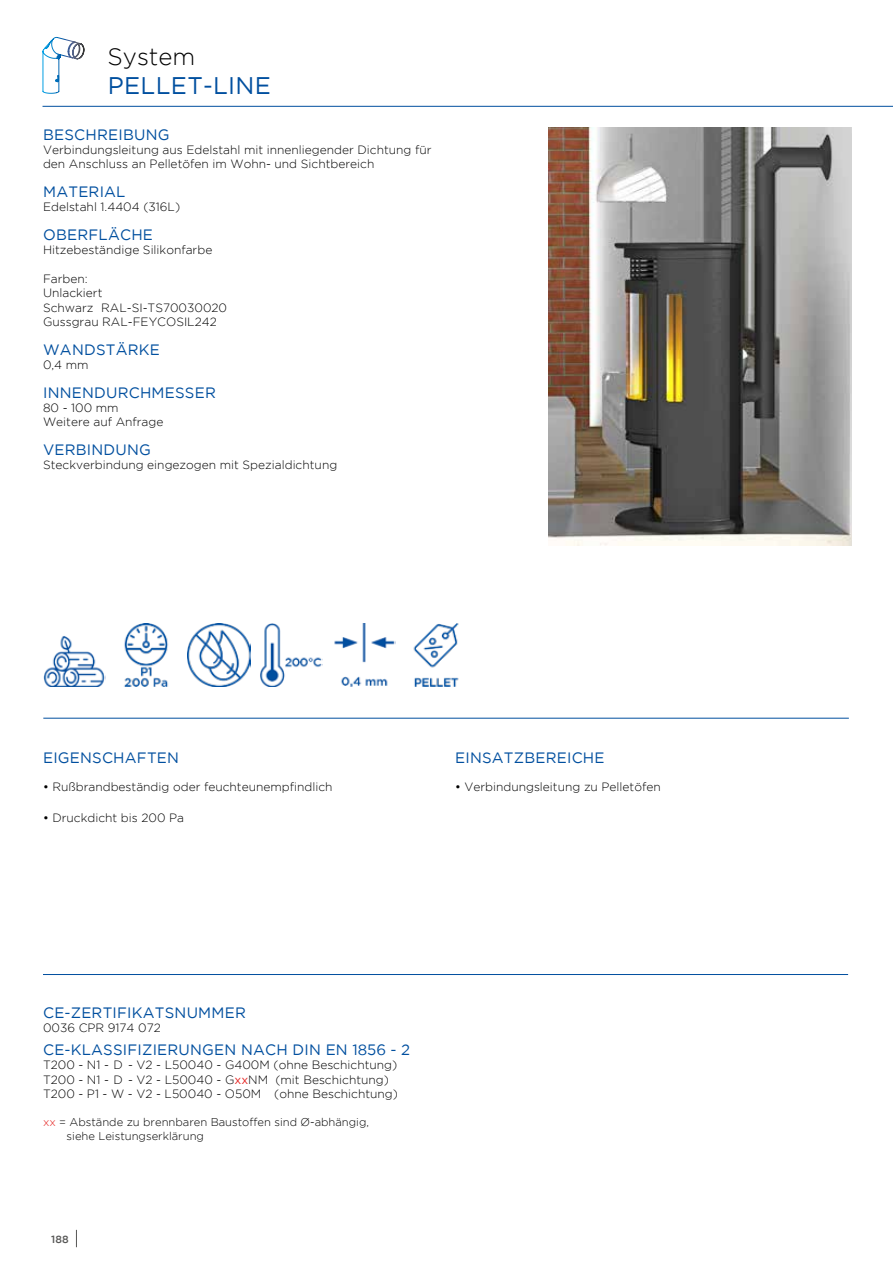
<style>
.page{position:relative;width:893px;height:1263px;background:#fff}
.page>*{position:absolute;margin:0;border:0;box-sizing:border-box;transform-origin:0 0}
.t1{font:24px "Gotham";letter-spacing:.015em;color:#004f9f}
.t2{font:300 24px "Gotham";color:#000}
.t3{font:15px "Gotham";letter-spacing:.015em;color:#004f9f}
.t4{font:300 12px/14.4px "Gotham";color:#000}
.t5{font:300 11.25px/13.5px "Gotham";color:#000}
.t6{font:500 10.5px "Gotham";color:#575756}
.s1{font-weight:400}
.s2{font-weight:400;color:#e52321}
.s3{color:#e52321}
</style>
<div class="page">
<hr style="left:43px;top:106px;width:850px;height:1px;background:#004f9f">
<svg style="left:42px;top:37px;width:43px;height:57px"></svg>
<svg style="left:76px;top:1230px;width:1px;height:17px"></svg>
<img style="left:43px;top:636px;width:63px;height:50px">
<img style="left:548px;top:128px;width:303px;height:417px">
<img style="left:124px;top:623px;width:44px;height:63px">
<img style="left:413px;top:623px;width:46px;height:63px">
<img style="left:334px;top:623px;width:61px;height:63px">
<img style="left:260px;top:623px;width:63px;height:63px">
<img style="left:187px;top:623px;width:63px;height:63px">
<hr style="left:43px;top:718px;width:806px;height:1px;background:#004f9f">
<hr style="left:43px;top:974px;width:805px;height:1px;background:#004f9f">
<h1 class="t2" style="left:108px;top:41px;width:89px">System</h1>
<h1 class="t1" style="left:108px;top:70px;width:165px">PELLET-LINE</h1>
<p class="t3" style="left:43px;top:125px;width:128px">BESCHREIBUNG</p>
<p class="t4" style="left:43px;top:142px;width:390px">Verbindungsleitung aus Edelstahl mit innenliegender Dichtung für den Anschluss an Pelletöfen im Wohn- und Sichtbereich</p>
<p class="t3" style="left:43px;top:182px;width:84px">MATERIAL</p>
<p class="t4" style="left:43px;top:199px;width:139px">Edelstahl 1.4404 (316L)</p>
<p class="t3" style="left:43px;top:225px;width:111px">OBERFLÄCHE</p>
<p class="t4" style="left:43px;top:242px;width:171px">Hitzebeständige Silikonfarbe</p>
<p class="t4" style="left:43px;top:271px;width:186px">Farben:<br>Unlackiert<br>Schwarz RAL-SI-TS70030020<br>Gussgrau RAL-FEYCOSIL242</p>
<p class="t3" style="left:43px;top:340px;width:118px">WANDSTÄRKE</p>
<p class="t4" style="left:43px;top:357px;width:47px">0,4 mm</p>
<p class="t3" style="left:43px;top:383px;width:174px">INNENDURCHMESSER</p>
<p class="t4" style="left:43px;top:400px;width:122px">80 - 100 mm<br>Weitere auf Anfrage</p>
<p class="t3" style="left:43px;top:440px;width:109px">VERBINDUNG</p>
<p class="t4" style="left:43px;top:457px;width:296px">Steckverbindung eingezogen mit Spezialdichtung</p>
<p class="t3" style="left:43px;top:748px;width:137px">EIGENSCHAFTEN</p>
<p class="t4" style="left:43px;top:780px;width:291px"><span class="s1">•</span> Rußbrandbeständig oder feuchteunempfindlich</p>
<p class="t4" style="left:43px;top:810px;width:143px"><span class="s1">•</span> Druckdicht bis 200 Pa</p>
<p class="t3" style="left:455px;top:748px;width:151px">EINSATZBEREICHE</p>
<p class="t4" style="left:455px;top:780px;width:207px"><span class="s1">•</span> Verbindungsleitung zu Pelletöfen</p>
<p class="t3" style="left:43px;top:1003px;width:204px">CE-ZERTIFIKATSNUMMER</p>
<p class="t4" style="left:43px;top:1021px;width:119px">0036 CPR 9174 072</p>
<p class="t3" style="left:43px;top:1040px;width:369px">CE-KLASSIFIZIERUNGEN NACH DIN EN 1856 - 2</p>
<p class="t4" style="left:43px;top:1057px;width:357px">T200 - N1 - D - V2 - L50040 - G400M (ohne Beschichtung)<br>T200 - N1 - D - V2 - L50040 - G<span class="s2">xx</span>NM (mit Beschichtung)<br>T200 - P1 - W - V2 - L50040 - O50M (ohne Beschichtung)</p>
<p class="t5" style="left:67px;top:1115px;width:304px;text-indent:-24px"><span class="s3">xx</span> = Abstände zu brennbaren Baustoffen sind Ø-abhängig, siehe Leistungserklärung</p>
<p class="t6" style="left:51px;top:1232px;width:19px">188</p>
</div>
